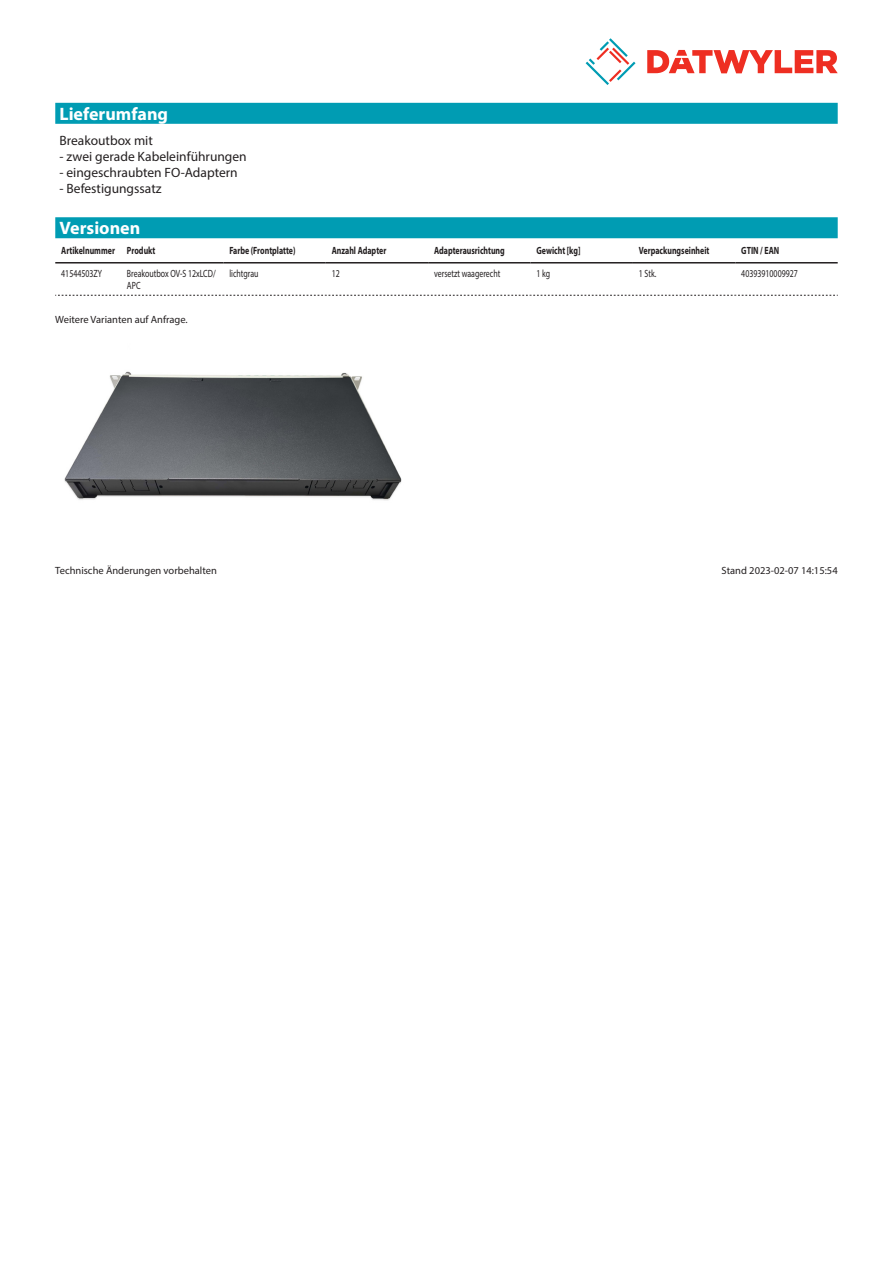
<style>
.page{position:relative;width:893px;height:1263px;background:#fff}
.page>*{position:absolute;margin:0;border:0;box-sizing:border-box;transform-origin:0 0}
.Standard_Head_Proper{font:700 18px "Myriad Pro";color:#fff}
.Standard_text{font:13.5px "Myriad Pro";color:#231f20}
.myriadbold{font:700 10.5px "Myriad Pro";color:#231f20;scale:.75 1}
.myriadlight{font:10.5px/12.6px "Myriad Pro";color:#231f20;scale:.75 1}
.Footnote{font:10.5px "Myriad Pro";color:#231f20}
.imagetext{font:10.5px "Myriad Pro";color:#231f20}
</style>
<div class="page">
<svg style="left:586px;top:38px;width:49px;height:47px"></svg>
<svg style="left:647px;top:50px;width:191px;height:23px"></svg>
<div style="left:55px;top:217px;width:783px;height:21px;background:#009cb3"></div>
<hr style="left:55px;top:262px;width:66px;height:1px;background:#231f20">
<hr style="left:121px;top:262px;width:102px;height:1px;background:#231f20">
<hr style="left:223px;top:262px;width:103px;height:1px;background:#231f20">
<hr style="left:326px;top:262px;width:102px;height:1px;background:#231f20">
<hr style="left:428px;top:262px;width:102px;height:1px;background:#231f20">
<hr style="left:530px;top:262px;width:103px;height:1px;background:#231f20">
<hr style="left:633px;top:262px;width:102px;height:1px;background:#231f20">
<hr style="left:735px;top:262px;width:103px;height:1px;background:#231f20">
<svg style="left:55px;top:295px;width:783px;height:1px"></svg>
<div style="left:55px;top:103px;width:783px;height:21px;background:#009cb3"></div>
<img style="left:64px;top:371px;width:338px;height:130px">
<p class="Standard_Head_Proper" style="left:60px;top:102px;width:110px">Lieferumfang</p>
<p class="Standard_text" style="left:60px;top:132px;width:95px">Breakoutbox mit</p>
<p class="Standard_text" style="left:60px;top:148px;width:189px">- zwei gerade Kabeleinführungen</p>
<p class="Standard_text" style="left:60px;top:164px;width:180px">- eingeschraubten FO-Adaptern</p>
<p class="Standard_text" style="left:60px;top:180px;width:104px">- Befestigungssatz</p>
<p class="Standard_Head_Proper" style="left:60px;top:216px;width:82px">Versionen</p>
<p class="myriadbold" style="left:61px;top:244px;width:73px">Artikelnummer</p>
<p class="myriadbold" style="left:127px;top:244px;width:39px">Produkt</p>
<p class="myriadbold" style="left:229px;top:244px;width:90px">Farbe (Frontplatte)</p>
<p class="myriadbold" style="left:332px;top:244px;width:74px">Anzahl Adapter</p>
<p class="myriadbold" style="left:434px;top:244px;width:96px">Adapterausrichtung</p>
<p class="myriadbold" style="left:536px;top:244px;width:60px">Gewicht [kg]</p>
<p class="myriadbold" style="left:639px;top:244px;width:95px">Verpackungseinheit</p>
<p class="myriadbold" style="left:741px;top:244px;width:52px">GTIN / EAN</p>
<p class="myriadlight" style="left:61px;top:267px;width:56px">41544503ZY</p>
<p class="myriadlight" style="left:127px;top:267px;width:120px">Breakoutbox OV-S 12xLCD/<br>APC</p>
<p class="myriadlight" style="left:229px;top:267px;width:40px">lichtgrau</p>
<p class="myriadlight" style="left:332px;top:267px;width:12px">12</p>
<p class="myriadlight" style="left:434px;top:267px;width:90px">versetzt waagerecht</p>
<p class="myriadlight" style="left:536px;top:267px;width:20px">1 kg</p>
<p class="myriadlight" style="left:639px;top:267px;width:25px">1 Stk.</p>
<p class="myriadlight" style="left:741px;top:267px;width:77px">40393910009927</p>
<p class="imagetext" style="left:55px;top:313px;width:134px">Weitere Varianten auf Anfrage.</p>
<p class="Footnote" style="left:55px;top:564px;width:163px">Technische Änderungen vorbehalten</p>
<p class="Footnote" style="left:722px;top:564px;width:118px">Stand 2023-02-07 14:15:54</p>
</div>
